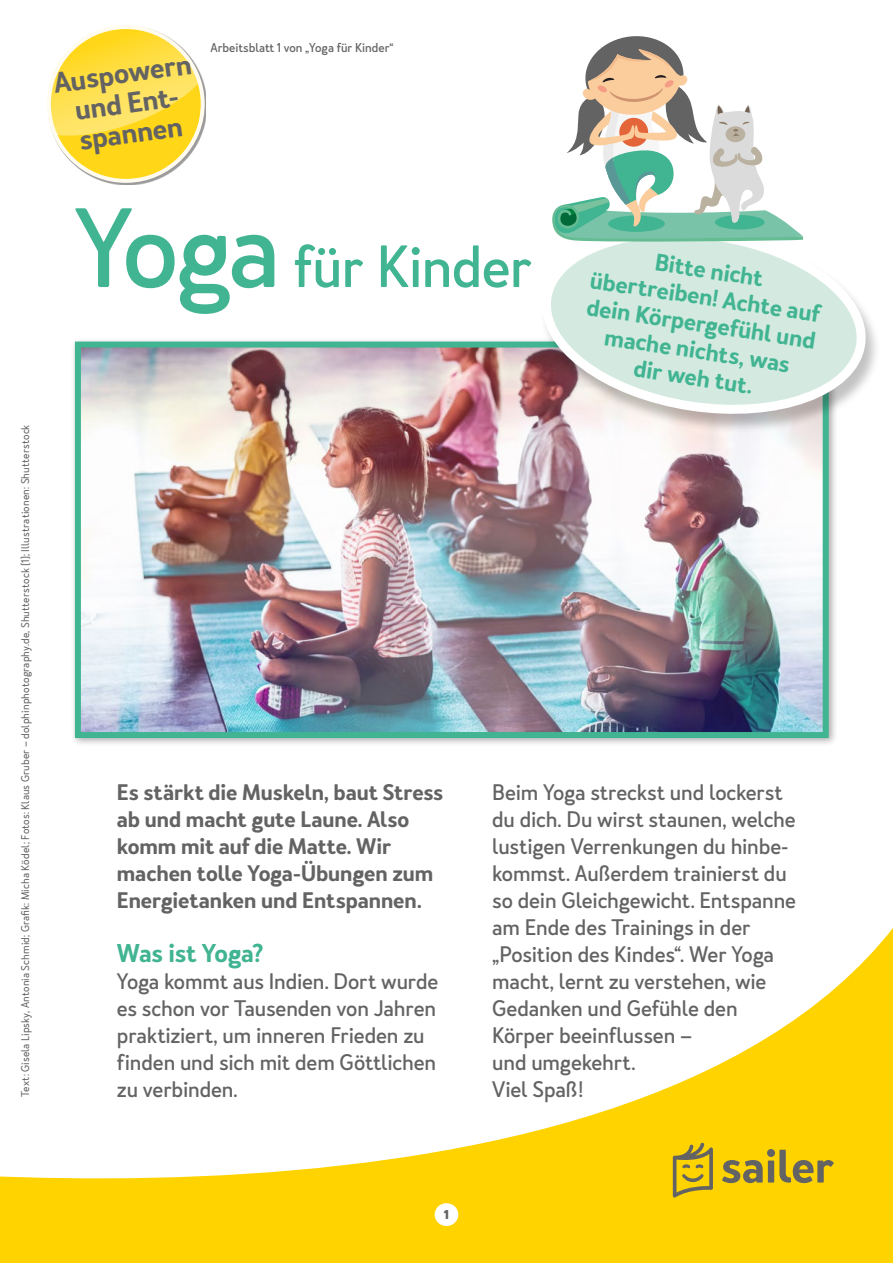
<style>
.page{position:relative;width:893px;height:1263px;background:#fff}
.page>*{position:absolute;margin:0;border:0;box-sizing:border-box;transform-origin:0 0}
.t1{font:500 55.5px "Merlo Neue";letter-spacing:-.015em;color:#41b492}
.t2{font:600 27px/30px "Merlo Neue";color:#646363;text-align:center}
.t3{font:600 24px "Merlo Neue";letter-spacing:-.015em;color:#41b492}
.t4{font:600 22.5px/27px "Merlo Neue";color:#41b492;text-align:center}
.t5{font:500 21px/27px "Merlo Neue";letter-spacing:-.01em;color:#646363}
.t6{font:600 21px/27px "Merlo Neue";letter-spacing:-.005em;color:#646363}
.t7{font:500 12px "Merlo Neue";color:#646363}
.t8{font:700 12px "Merlo Neue";color:#646363}
.t9{font:10.5px "Merlo Neue";letter-spacing:.01em;color:#646363}
.s1{font-size:105px}
</style>
<div class="page">
<svg style="left:0;top:928px;width:893px;height:335px"></svg>
<div style="left:70px;top:337px;width:768px;height:410px;background:#000;opacity:.33"></div>
<img style="left:82px;top:349px;width:740px;height:382px">
<div style="left:75px;top:342px;width:754px;height:396px;border:6px solid #41b492"></div>
<svg style="left:47px;top:25px;width:156px;height:160px"></svg>
<div style="left:539px;top:230px;width:342px;height:204px;background:#000;opacity:.24"></div>
<svg style="left:530px;top:230px;width:348px;height:189px"></svg>
<svg style="left:547px;top:36px;width:256px;height:210px"></svg>
<div style="left:435px;top:1203px;width:23px;height:23px;background:#fff;border-radius:50%"></div>
<svg style="left:660px;top:1135px;width:185px;height:80px"></svg>
<p class="t2" style="left:52px;top:69px;width:140px;rotate:-8deg">Auspowern und Ent&shy;spannen</p>
<p class="t7" style="left:210px;top:39px;width:185px">Arbeitsblatt 1 von „Yoga für Kinder“</p>
<p class="t9" style="left:19px;top:1097px;width:674px;rotate:-90deg">Text: Gisela Lipsky, Antonia Schmid; Grafik: Micha Ködel; Fotos: Klaus Gruber – dolphinphotography.de, Shutterstock (1); Illustrationen: Shutterstock</p>
<h1 class="t1" style="left:74px;top:231px;width:459px"><span class="s1">Yoga</span> für Kinder</h1>
<p class="t4" style="left:596px;top:241px;width:234px;rotate:8deg">Bitte nicht übertreiben! Achte auf dein Körpergefühl und mache nichts, was<br>dir weh tut.</p>
<p class="t6" style="left:117px;top:779px;width:328px">Es stärkt die Muskeln, baut Stress ab und macht gute Laune. Also komm mit auf die Matte. Wir machen tolle Yoga-Übungen zum<br>Energietanken und Entspannen.</p>
<p class="t3" style="left:117px;top:937px;width:148px">Was ist Yoga?</p>
<p class="t5" style="left:117px;top:968px;width:323px">Yoga kommt aus Indien. Dort wurde es schon vor Tausenden von Jahren praktiziert, um inneren Frieden zu finden und sich mit dem Göttlichen zu verbinden.</p>
<p class="t5" style="left:492px;top:779px;width:305px">Beim Yoga streckst und lockerst du dich. Du wirst staunen, welche lustigen Verrenkungen du hinbe&shy;kommst. Außerdem trainierst du so dein Gleichgewicht. Entspanne am Ende des Trainings in der „Position des Kindes“. Wer Yoga macht, lernt zu verstehen, wie<br>Gedanken und Gefühle den<br>Körper beeinflussen –<br>und umgekehrt.<br>Viel Spaß!</p>
<p class="t8" style="left:444px;top:1206px;width:7px">1</p>
</div>
